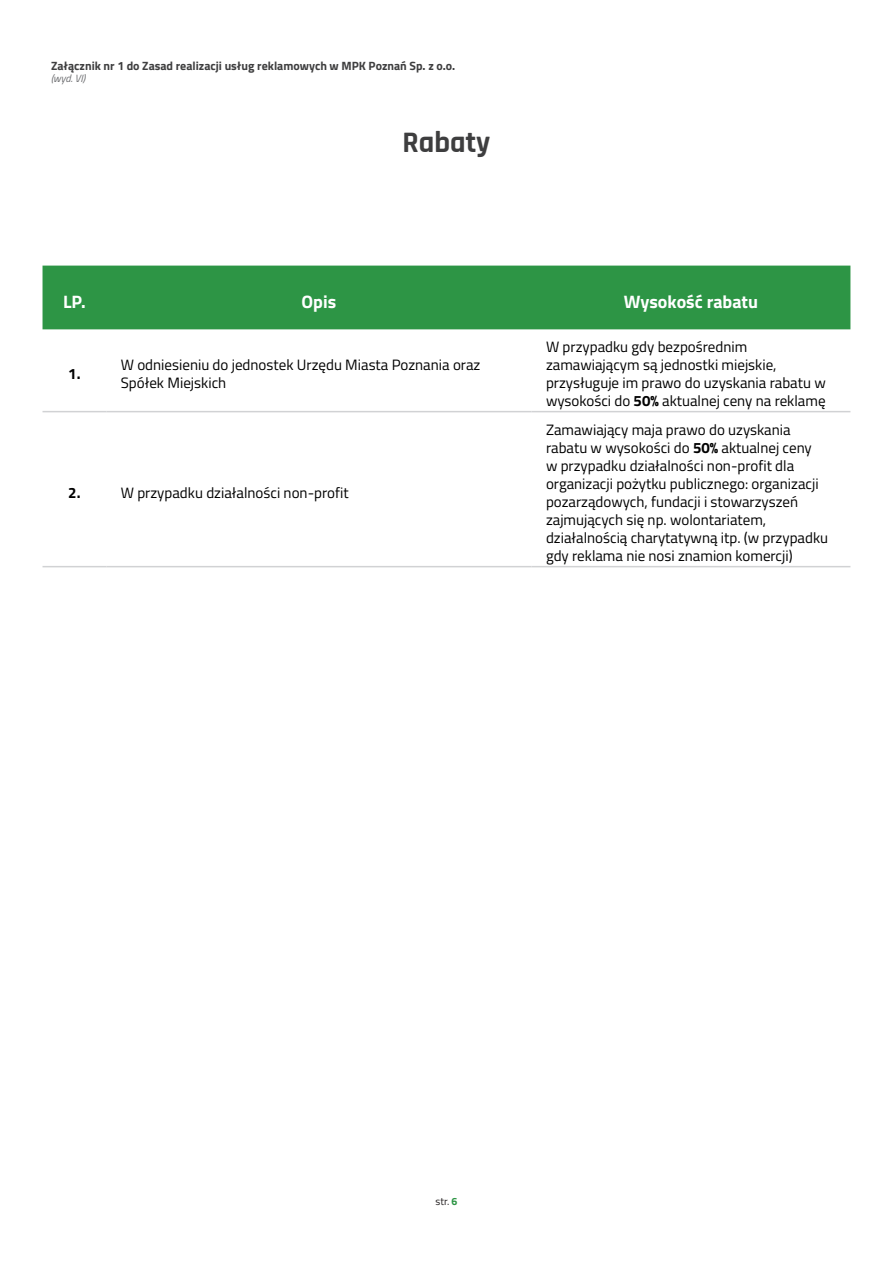
<style>
.page{position:relative;width:893px;height:1263px;background:#fff}
.page>*{position:absolute;margin:0;border:0;box-sizing:border-box;transform-origin:0 0}
.t1{font:700 30px "Rajdhani";color:#3e3e3f}
.MPK_tabela-naglowek-tekst{font:700 18px "Titillium Web";color:#fff}
.t2{font:15px/18px "Titillium Web";color:#000}
.t3{font:700 15px "Titillium Web";color:#000}
.t4{font:700 12px "Titillium Web";color:#3e3e3f}
.t5{font:italic 10.5px "Titillium Web";color:#6c6d70}
.t6{font:10.5px "Titillium Web";color:#231f20}
.s1{font-weight:700}
.s2{font-weight:700;color:#2d9545}
</style>
<div class="page">
<div style="left:43px;top:266px;width:807px;height:63px;background:#2d9545"></div>
<hr style="left:43px;top:411px;width:63px;height:1px;background:#d1d2d4">
<hr style="left:106px;top:411px;width:425px;height:1px;background:#d1d2d4">
<hr style="left:531px;top:411px;width:319px;height:1px;background:#d1d2d4">
<hr style="left:43px;top:566px;width:63px;height:1px;background:#d1d2d4">
<hr style="left:106px;top:566px;width:425px;height:1px;background:#d1d2d4">
<hr style="left:531px;top:566px;width:319px;height:1px;background:#d1d2d4">
<p class="t4" style="left:51px;top:56px;width:406px">Załącznik nr 1 do Zasad realizacji usług reklamowych w MPK Poznań Sp. z o.o.</p>
<p class="t5" style="left:51px;top:71px;width:36px">(wyd. VI)</p>
<p class="t1" style="left:402px;top:124px;width:89px">Rabaty</p>
<p class="MPK_tabela-naglowek-tekst" style="left:63px;top:288px;width:24px">LP.</p>
<p class="MPK_tabela-naglowek-tekst" style="left:302px;top:288px;width:36px">Opis</p>
<p class="MPK_tabela-naglowek-tekst" style="left:624px;top:288px;width:136px">Wysokość rabatu</p>
<p class="t3" style="left:68px;top:362px;width:14px">1.</p>
<p class="t2" style="left:121px;top:355px;width:361px">W odniesieniu do jednostek Urzędu Miasta Poznania oraz<br>Spółek Miejskich</p>
<p class="t3" style="left:68px;top:481px;width:14px">2.</p>
<p class="t2" style="left:121px;top:483px;width:229px">W przypadku działalności non-profit</p>
<p class="t2" style="left:546px;top:337px;width:281px">W przypadku gdy bezpośrednim zamawiającym są jednostki miejskie, przysługuje im prawo do uzyskania rabatu w wysokości do <span class="s1">50%</span> aktualnej ceny na reklamę</p>
<p class="t2" style="left:546px;top:420px;width:284px">Zamawiający maja prawo do uzyskania rabatu w wysokości do <span class="s1">50%</span> aktualnej ceny<br>w przypadku działalności non-profit dla organizacji pożytku publicznego: organizacji pozarządowych, fundacji i stowarzyszeń zajmujących się np. wolontariatem, działalnością charytatywną itp. (w przypadku gdy reklama nie nosi znamion komercji)</p>
<p class="t6" style="left:435px;top:1194px;width:24px">str. <span class="s2">6</span></p>
</div>
